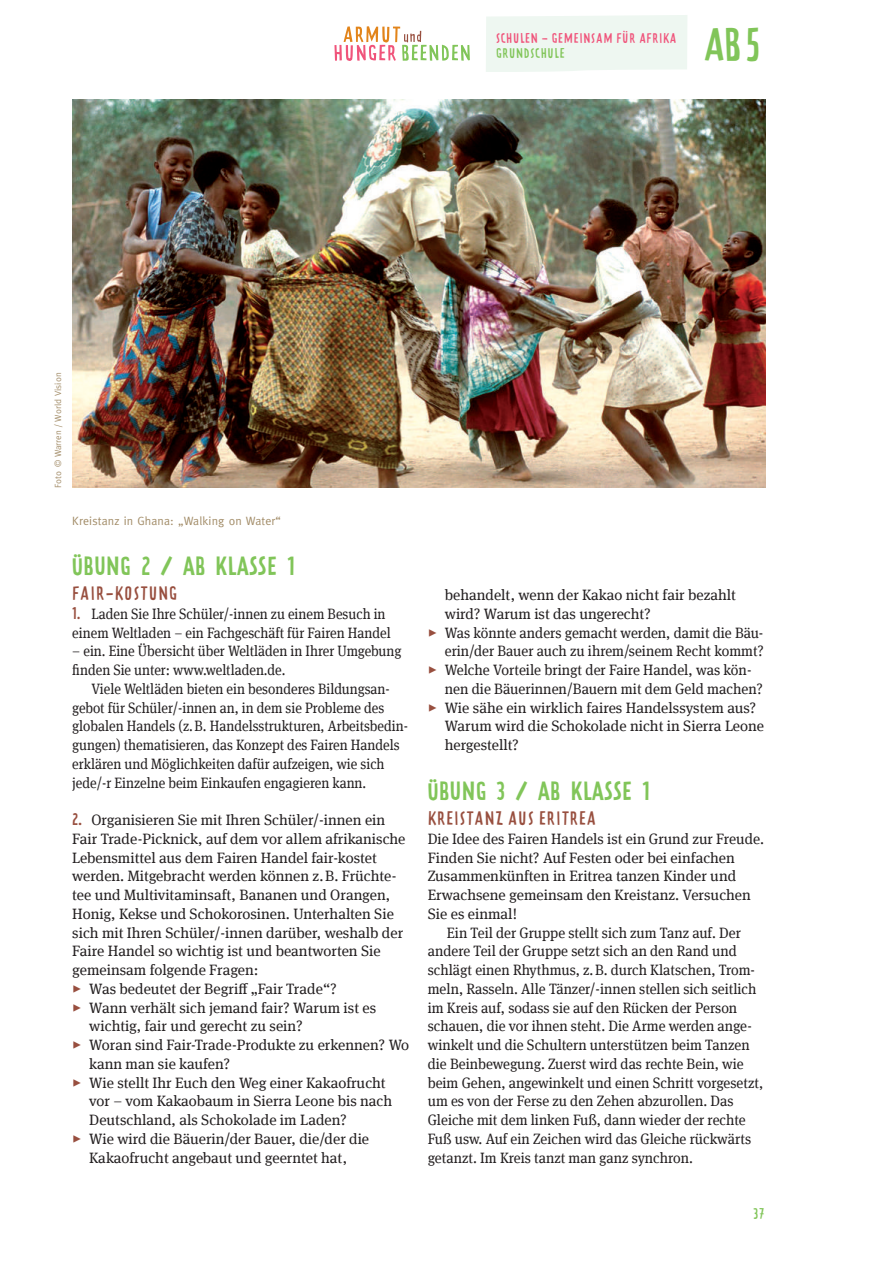
<style>
.page{position:relative;width:893px;height:1263px;background:#fff}
.page>*{position:absolute;margin:0;border:0;box-sizing:border-box;transform-origin:0 0}
.t1{font:45px "Prater Block Two Fill";color:#81c559}
.t2{font:23.25px "Prater Sans One";letter-spacing:.05em;color:#81c559}
.t3{font:18.75px "Prater Block Two Fill";letter-spacing:-.05em;color:#984f3f}
.t4{font:15px/18.8px "Meta Serif Offc Pro";color:#231f20}
.t5{font:15px/18.8px "Meta Serif Offc Pro";color:#231f20;text-align:right;scale:.95 1}
.t6{font:15px/18.8px "Meta Serif Offc Pro";color:#231f20;scale:.91 1}
.t7{font:15px/18.8px "Meta Serif Offc Pro";color:#231f20;scale:.96 1}
.t8{font:15px "Prater Block Two Fill";color:#81c559}
.t9{font:13.5px "Prater Block Two Fill";letter-spacing:-.05em;color:#f0547b}
.t10{font:13.5px "Prater Block Two Fill";letter-spacing:-.05em;color:#81c559}
.t11{font:12px "Meta";letter-spacing:.01em;color:#a38d69}
.t12{font:9px "Meta";letter-spacing:.01em;color:#a38d69}
.s1{font-family:"Prater Sans One";color:#984f3f}
.s2{color:#984f3f}
</style>
<div class="page">
<div style="left:486px;top:15px;width:201px;height:57px;background:#eef7f1"></div>
<svg style="left:334px;top:26px;width:136px;height:35px"></svg>
<img style="left:72px;top:99px;width:693px;height:388px">
<p class="t9" style="left:496px;top:29px;width:183px">SCHULEN – GEMEINSAM FÜR AFRIKA</p>
<p class="t10" style="left:496px;top:44px;width:71px">GRUNDSCHULE</p>
<h1 class="t1" style="left:703px;top:17px;width:63px">AB 5</h1>
<p class="t12" style="left:53px;top:487px;width:117px;rotate:-90deg">Foto © Warren / World Vision</p>
<p class="t11" style="left:72px;top:514px;width:210px">Kreistanz in Ghana: „Walking on Water“</p>
<h2 class="t2" style="left:72px;top:552px;width:225px">ÜBUNG 2 / AB KLASSE 1</h2>
<p class="t3" style="left:72px;top:582px;width:108px">FAIR-KOSTUNG</p>
<p class="t6" style="left:72px;top:603px;width:351px"><span class="s1">1.</span> Laden Sie Ihre Schüler/-innen zu einem Besuch in einem Weltladen – ein Fachgeschäft für Fairen Handel</p>
<p class="t6" style="left:72px;top:641px;width:363px">– ein. Eine Übersicht über Weltläden in Ihrer Umgebung finden Sie unter: www.weltladen.de.</p>
<p class="t6" style="left:72px;top:678px;width:370px;text-indent:19px">Viele Weltläden bieten ein besonderes Bildungsan&shy;gebot für Schüler/-innen an, in dem sie Probleme des globalen Handels (z. B. Handelsstrukturen, Arbeitsbedin&shy;gungen) thematisieren, das Konzept des Fairen Handels erklären und Möglichkeiten dafür aufzeigen, wie sich jede/-r Einzelne beim Einkaufen engagieren kann.</p>
<p class="t4" style="left:72px;top:810px;width:335px"><span class="s1">2.</span> Organisieren Sie mit Ihren Schüler/-innen ein Fair Trade-Picknick, auf dem vor allem afrikanische Lebensmittel aus dem Fairen Handel fair-kostet werden. Mitgebracht werden können z. B. Früchte&shy;tee und Multivitaminsaft, Bananen und Orangen, Honig, Kekse und Schokorosinen. Unterhalten Sie sich mit Ihren Schüler/-innen darüber, weshalb der Faire Handel so wichtig ist und beantworten Sie gemeinsam folgende Fragen:</p>
<p class="t4" style="left:72px;top:978px;width:266px"><span class="s2">✓</span> Was bedeutet der Begriff „Fair Trade“?</p>
<p class="t4" style="left:89px;top:997px;width:288px;text-indent:-17px"><span class="s2">✓</span> Wann verhält sich jemand fair? Warum ist es wichtig, fair und gerecht zu sein?</p>
<p class="t4" style="left:89px;top:1035px;width:321px;text-indent:-17px"><span class="s2">✓</span> Woran sind Fair-Trade-Produkte zu erkennen? Wo kann man sie kaufen?</p>
<p class="t4" style="left:89px;top:1072px;width:304px;text-indent:-17px"><span class="s2">✓</span> Wie stellt Ihr Euch den Weg einer Kakaofrucht vor – vom Kakaobaum in Sierra Leone bis nach<br>Deutschland, als Schokolade im Laden?</p>
<p class="t4" style="left:72px;top:1128px;width:298px;text-align:center"><span class="s2">✓</span> Wie wird die Bäuerin/der Bauer, die/der die<br>Kakaofrucht angebaut und geerntet hat,</p>
<p class="t4" style="left:445px;top:585px;width:293px">behandelt, wenn der Kakao nicht fair bezahlt wird? Warum ist das ungerecht?</p>
<p class="t5" style="left:428px;top:622px;width:355px"><span class="s2">✓</span> Was könnte anders gemacht werden, damit die Bäu&shy;erin/der Bauer auch zu ihrem/seinem Recht kommt?</p>
<p class="t7" style="left:445px;top:660px;width:333px;text-indent:-17px"><span class="s2">✓</span> Welche Vorteile bringt der Faire Handel, was kön&shy;nen die Bäuerinnen/Bauern mit dem Geld machen?</p>
<p class="t4" style="left:445px;top:697px;width:321px;text-indent:-17px"><span class="s2">✓</span> Wie sähe ein wirklich faires Handelssystem aus?<br>Warum wird die Schokolade nicht in Sierra Leone hergestellt?</p>
<h2 class="t2" style="left:428px;top:777px;width:224px">ÜBUNG 3 / AB KLASSE 1</h2>
<p class="t3" style="left:428px;top:807px;width:172px">KREISTANZ AUS ERITREA</p>
<p class="t4" style="left:428px;top:828px;width:338px">Die Idee des Fairen Handels ist ein Grund zur Freude.</p>
<p class="t4" style="left:428px;top:847px;width:309px">Finden Sie nicht? Auf Festen oder bei einfachen</p>
<p class="t4" style="left:428px;top:866px;width:310px">Zusammenkünften in Eritrea tanzen Kinder und</p>
<p class="t4" style="left:428px;top:885px;width:325px">Erwachsene gemeinsam den Kreistanz. Versuchen</p>
<p class="t4" style="left:428px;top:903px;width:91px">Sie es einmal!</p>
<p class="t5" style="left:447px;top:922px;width:311px">Ein Teil der Gruppe stellt sich zum Tanz auf. Der</p>
<p class="t5" style="left:428px;top:941px;width:327px">andere Teil der Gruppe setzt sich an den Rand und</p>
<p class="t5" style="left:428px;top:960px;width:346px">schlägt einen Rhythmus, z. B. durch Klatschen, Trom-</p>
<p class="t5" style="left:428px;top:978px;width:347px">meln, Rasseln. Alle Tänzer/-innen stellen sich seitlich</p>
<p class="t5" style="left:428px;top:997px;width:327px">im Kreis auf, sodass sie auf den Rücken der Person</p>
<p class="t5" style="left:428px;top:1016px;width:343px">schauen, die vor ihnen steht. Die Arme werden ange-</p>
<p class="t5" style="left:428px;top:1035px;width:340px">winkelt und die Schultern unterstützen beim Tanzen</p>
<p class="t5" style="left:428px;top:1053px;width:334px">die Beinbewegung. Zuerst wird das rechte Bein, wie</p>
<p class="t5" style="left:428px;top:1072px;width:355px">beim Gehen, angewinkelt und einen Schritt vorgesetzt,</p>
<p class="t5" style="left:428px;top:1091px;width:323px">um es von der Ferse zu den Zehen abzurollen. Das</p>
<p class="t5" style="left:428px;top:1110px;width:336px">Gleiche mit dem linken Fuß, dann wieder der rechte</p>
<p class="t5" style="left:428px;top:1128px;width:342px">Fuß usw. Auf ein Zeichen wird das Gleiche rückwärts</p>
<p class="t5" style="left:428px;top:1147px;width:281px">getanzt. Im Kreis tanzt man ganz synchron.</p>
<p class="t8" style="left:753px;top:1204px;width:14px">37</p>
</div>
